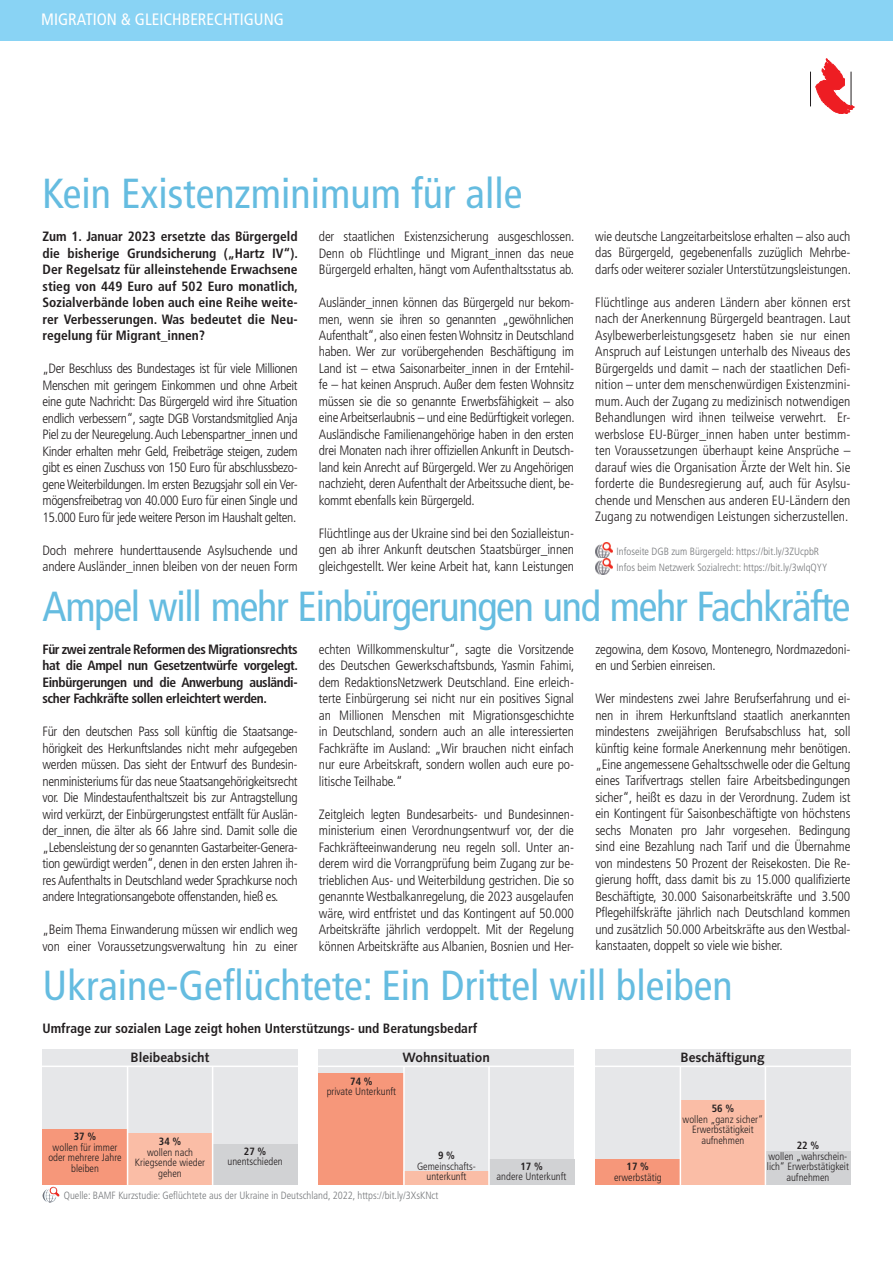
<style>
.page{position:relative;width:893px;height:1263px;background:#fff}
.page>*{position:absolute;margin:0;border:0;box-sizing:border-box;transform-origin:0 0}
.t1{font:condensed 42px "Frutiger";color:#65bce0}
.t2{font:condensed 42px "Frutiger";letter-spacing:-.03em;color:#65bce0}
.t3{font:condensed 16.5px "Frutiger";color:#fff}
.t4{font:300 condensed 13.5px/16.5px "Frutiger";letter-spacing:-.01em;color:#231f20;text-align:justify}
.t5{font:700 condensed 13.5px/16.5px "Frutiger";color:#231f20}
.t6{font:700 13.5px "Syntax";color:#231f20}
.t7{font:300 condensed 10.5px/10.5px "Frutiger";color:#231f20;text-align:center}
.t8{font:300 condensed 10.5px/16.5px "Frutiger";color:#76787b}
.t9{font:700 condensed 10.5px "Frutiger";color:#231f20}
</style>
<div class="page">
<div style="left:0;top:0;width:893px;height:28px;background:#89d3f4"></div>
<div style="left:0;top:13px;width:893px;height:28px;background:#89d3f4"></div>
<hr style="left:810px;top:72px;width:1px;height:34px;background:#231f20">
<svg style="left:816px;top:59px;width:38px;height:55px"></svg>
<div style="left:43px;top:1049px;width:255px;height:136px;background:#e6e7e9"></div>
<div style="left:319px;top:1049px;width:255px;height:136px;background:#e6e7e9"></div>
<div style="left:595px;top:1049px;width:255px;height:136px;background:#e6e7e9"></div>
<img style="left:595px;top:542px;width:17px;height:33px">
<img style="left:43px;top:1187px;width:16px;height:16px">
<div style="left:43px;top:1129px;width:85px;height:56px;background:#f6977a"></div>
<div style="left:319px;top:1074px;width:85px;height:111px;background:#f6977a"></div>
<div style="left:595px;top:1159px;width:85px;height:26px;background:#f6977a"></div>
<div style="left:128px;top:1134px;width:85px;height:51px;background:#fabda6"></div>
<div style="left:680px;top:1101px;width:85px;height:84px;background:#fabda6"></div>
<div style="left:213px;top:1144px;width:85px;height:41px;background:#d1d2d4"></div>
<div style="left:489px;top:1159px;width:85px;height:26px;background:#d1d2d4"></div>
<div style="left:765px;top:1152px;width:85px;height:33px;background:#d1d2d4"></div>
<div style="left:404px;top:1171px;width:85px;height:14px;background:#fabda6"></div>
<hr style="left:42px;top:1065px;width:256px;height:2px;background:#fff">
<hr style="left:318px;top:1065px;width:257px;height:2px;background:#fff">
<hr style="left:594px;top:1065px;width:257px;height:2px;background:#fff">
<hr style="left:127px;top:1066px;width:1px;height:119px;background:#fff">
<hr style="left:403px;top:1066px;width:2px;height:119px;background:#fff">
<hr style="left:680px;top:1066px;width:1px;height:119px;background:#fff">
<hr style="left:212px;top:1066px;width:1px;height:119px;background:#fff">
<hr style="left:488px;top:1066px;width:2px;height:119px;background:#fff">
<hr style="left:765px;top:1066px;width:1px;height:119px;background:#fff">
<p class="t3" style="left:41px;top:10px;width:244px">MIGRATION &amp; GLEICHBERECHTIGUNG</p>
<h1 class="t1" style="left:43px;top:169px;width:481px">Kein Existenzminimum für alle</h1>
<p class="t5" style="left:43px;top:228px;width:257px">Zum 1. Januar 2023 ersetzte das Bürgergeld die bisherige Grundsicherung („Hartz IV“).<br>Der Regelsatz für alleinstehende Erwachsene stieg von 449 Euro auf 502 Euro monatlich, Sozialverbände loben auch eine Reihe weite&shy;rer Verbesserungen. Was bedeutet die Neu&shy;regelung für Migrant_innen?</p>
<p class="t4" style="left:43px;top:360px;width:257px">„Der Beschluss des Bundestages ist für viele Millionen Menschen mit geringem Einkommen und ohne Arbeit eine gute Nachricht: Das Bürgergeld wird ihre Situation endlich verbessern“, sagte DGB Vorstandsmitglied Anja Piel zu der Neuregelung. Auch Lebenspartner_innen und Kinder erhalten mehr Geld, Freibeträge steigen, zudem gibt es einen Zuschuss von 150 Euro für abschlussbezo&shy;gene Weiterbildungen. Im ersten Bezugsjahr soll ein Ver&shy;mögensfreibetrag von 40.000 Euro für einen Single und 15.000 Euro für jede weitere Person im Haushalt gelten.</p>
<p class="t4" style="left:43px;top:542px;width:257px">Doch mehrere hunderttausende Asylsuchende und andere Ausländer_innen bleiben von der neuen Form</p>
<p class="t4" style="left:319px;top:228px;width:257px">der staatlichen Existenzsicherung ausgeschlossen.<br>Denn ob Flüchtlinge und Migrant_innen das neue Bürgergeld erhalten, hängt vom Aufenthaltsstatus ab.</p>
<p class="t4" style="left:319px;top:294px;width:257px">Ausländer_innen können das Bürgergeld nur bekom&shy;men, wenn sie ihren so genannten „gewöhnlichen Aufenthalt“, also einen festen Wohnsitz in Deutschland haben. Wer zur vorübergehenden Beschäftigung im Land ist – etwa Saisonarbeiter_innen in der Erntehil&shy;fe – hat keinen Anspruch. Außer dem festen Wohnsitz müssen sie die so genannte Erwerbsfähigkeit – also eine Arbeitserlaubnis – und eine Bedürftigkeit vorlegen.<br>Ausländische Familienangehörige haben in den ersten drei Monaten nach ihrer offiziellen Ankunft in Deutsch&shy;land kein Anrecht auf Bürgergeld. Wer zu Angehörigen nachzieht, deren Aufenthalt der Arbeitssuche dient, be&shy;kommt ebenfalls kein Bürgergeld.</p>
<p class="t4" style="left:319px;top:525px;width:257px">Flüchtlinge aus der Ukraine sind bei den Sozialleistun&shy;gen ab ihrer Ankunft deutschen Staatsbürger_innen gleichgestellt. Wer keine Arbeit hat, kann Leistungen</p>
<p class="t4" style="left:595px;top:228px;width:257px">wie deutsche Langzeitarbeitslose erhalten – also auch das Bürgergeld, gegebenenfalls zuzüglich Mehrbe&shy;darfs oder weiterer sozialer Unterstützungsleistungen.</p>
<p class="t4" style="left:595px;top:294px;width:257px">Flüchtlinge aus anderen Ländern aber können erst nach der Anerkennung Bürgergeld beantragen. Laut Asylbewerberleistungsgesetz haben sie nur einen Anspruch auf Leistungen unterhalb des Niveaus des Bürgergelds und damit – nach der staatlichen Defi&shy;nition – unter dem menschenwürdigen Existenzmini&shy;mum. Auch der Zugang zu medizinisch notwendigen Behandlungen wird ihnen teilweise verwehrt. Er&shy;werbslose EU-Bürger_innen haben unter bestimm&shy;ten Voraussetzungen überhaupt keine Ansprüche – darauf wies die Organisation Ärzte der Welt hin. Sie forderte die Bundesregierung auf, auch für Asylsu&shy;chende und Menschen aus anderen EU-Ländern den Zugang zu notwendigen Leistungen sicherzustellen.</p>
<p class="t8" style="left:617px;top:543px;width:212px">Infoseite DGB zum Bürgergeld: https://bit.ly/3ZUcpbR<br>Infos beim Netzwerk Sozialrecht: https://bit.ly/3wlqQYY</p>
<h1 class="t2" style="left:43px;top:581px;width:809px">Ampel will mehr Einbürgerungen und mehr Fachkräfte</h1>
<p class="t5" style="left:43px;top:641px;width:257px;text-align:justify">Für zwei zentrale Reformen des Migrationsrechts hat die Ampel nun Gesetzentwürfe vorgelegt.<br>Einbürgerungen und die Anwerbung ausländi&shy;scher Fachkräfte sollen erleichtert werden.</p>
<p class="t4" style="left:43px;top:723px;width:257px">Für den deutschen Pass soll künftig die Staatsange&shy;hörigkeit des Herkunftslandes nicht mehr aufgegeben werden müssen. Das sieht der Entwurf des Bundesin&shy;nenministeriums für das neue Staatsangehörigkeitsrecht vor. Die Mindestaufenthaltszeit bis zur Antragstellung wird verkürzt, der Einbürgerungstest entfällt für Auslän&shy;der_innen, die älter als 66 Jahre sind. Damit solle die „Lebensleistung der so genannten Gastarbeiter-Genera&shy;tion gewürdigt werden“, denen in den ersten Jahren ih&shy;res Aufenthalts in Deutschland weder Sprachkurse noch andere Integrationsangebote offenstanden, hieß es.</p>
<p class="t4" style="left:43px;top:921px;width:257px">„Beim Thema Einwanderung müssen wir endlich weg von einer Voraussetzungsverwaltung hin zu einer</p>
<p class="t4" style="left:319px;top:641px;width:257px">echten Willkommenskultur“, sagte die Vorsitzende des Deutschen Gewerkschaftsbunds, Yasmin Fahimi, dem RedaktionsNetzwerk Deutschland. Eine erleich&shy;terte Einbürgerung sei nicht nur ein positives Signal an Millionen Menschen mit Migrationsgeschichte in Deutschland, sondern auch an alle interessierten Fachkräfte im Ausland: „Wir brauchen nicht einfach nur eure Arbeitskraft, sondern wollen auch eure po&shy;litische Teilhabe.“</p>
<p class="t4" style="left:319px;top:806px;width:257px">Zeitgleich legten Bundesarbeits- und Bundesinnen&shy;ministerium einen Verordnungsentwurf vor, der die Fachkräfteeinwanderung neu regeln soll. Unter an&shy;derem wird die Vorrangprüfung beim Zugang zur be&shy;trieblichen Aus- und Weiterbildung gestrichen. Die so genannte Westbalkanregelung, die 2023 ausgelaufen wäre, wird entfristet und das Kontingent auf 50.000<br>Arbeitskräfte jährlich verdoppelt. Mit der Regelung können Arbeitskräfte aus Albanien, Bosnien und Her-</p>
<p class="t4" style="left:595px;top:641px;width:257px">zegowina, dem Kosovo, Montenegro, Nordmazedoni&shy;en und Serbien einreisen.</p>
<p class="t4" style="left:595px;top:690px;width:257px">Wer mindestens zwei Jahre Berufserfahrung und ei&shy;nen in ihrem Herkunftsland staatlich anerkannten mindestens zweijährigen Berufsabschluss hat, soll künftig keine formale Anerkennung mehr benötigen. „Eine angemessene Gehaltsschwelle oder die Geltung eines Tarifvertrags stellen faire Arbeitsbedingungen sicher“, heißt es dazu in der Verordnung. Zudem ist ein Kontingent für Saisonbeschäftigte von höchstens sechs Monaten pro Jahr vorgesehen. Bedingung sind eine Bezahlung nach Tarif und die Übernahme von mindestens 50 Prozent der Reisekosten. Die Re&shy;gierung hofft, dass damit bis zu 15.000 qualifizierte Beschäftigte, 30.000 Saisonarbeitskräfte und 3.500<br>Pflegehilfskräfte jährlich nach Deutschland kommen und zusätzlich 50.000 Arbeitskräfte aus den Westbal&shy;kanstaaten, doppelt so viele wie bisher.</p>
<h1 class="t1" style="left:43px;top:961px;width:692px">Ukraine-Geflüchtete: Ein Drittel will bleiben</h1>
<p class="t5" style="left:43px;top:1020px;width:436px">Umfrage zur sozialen Lage zeigt hohen Unterstützungs- und Beratungsbedarf</p>
<p class="t6" style="left:130px;top:1049px;width:80px">Bleibeabsicht</p>
<p class="t6" style="left:403px;top:1049px;width:89px">Wohnsituation</p>
<p class="t6" style="left:681px;top:1049px;width:85px">Beschäftigung</p>
<p class="t9" style="left:74px;top:1130px;width:24px">37 %</p>
<p class="t7" style="left:48px;top:1142px;width:75px">wollen für immer oder mehrere Jahre bleiben</p>
<p class="t9" style="left:159px;top:1135px;width:24px">34 %</p>
<p class="t7" style="left:135px;top:1147px;width:72px">wollen nach<br>Kriegsende wieder gehen</p>
<p class="t9" style="left:244px;top:1145px;width:24px">27 %</p>
<p class="t7" style="left:228px;top:1157px;width:57px">unentschieden</p>
<p class="t9" style="left:350px;top:1075px;width:24px">74 %</p>
<p class="t7" style="left:327px;top:1086px;width:71px">private Unterkunft</p>
<p class="t9" style="left:438px;top:1149px;width:18px">9 %</p>
<p class="t7" style="left:417px;top:1161px;width:60px">Gemeinschafts&shy;unterkunft</p>
<p class="t8" style="left:64px;top:1187px;width:376px">Quelle: BAMF Kurzstudie: Geflüchtete aus der Ukraine in Deutschland, 2022, https://bit.ly/3XsKNct</p>
<p class="t9" style="left:520px;top:1160px;width:24px">17 %</p>
<p class="t7" style="left:497px;top:1171px;width:71px">andere Unterkunft</p>
<p class="t9" style="left:627px;top:1160px;width:24px">17 %</p>
<p class="t7" style="left:614px;top:1172px;width:49px">erwerbstätig</p>
<p class="t9" style="left:712px;top:1102px;width:24px">56 %</p>
<p class="t7" style="left:683px;top:1114px;width:82px">wollen „ganz sicher“<br>Erwerbstätigkeit aufnehmen</p>
<p class="t9" style="left:797px;top:1139px;width:24px">22 %</p>
<p class="t7" style="left:767px;top:1151px;width:84px">wollen „wahrschein&shy;lich“ Erwerbstätigkeit aufnehmen</p>
</div>
